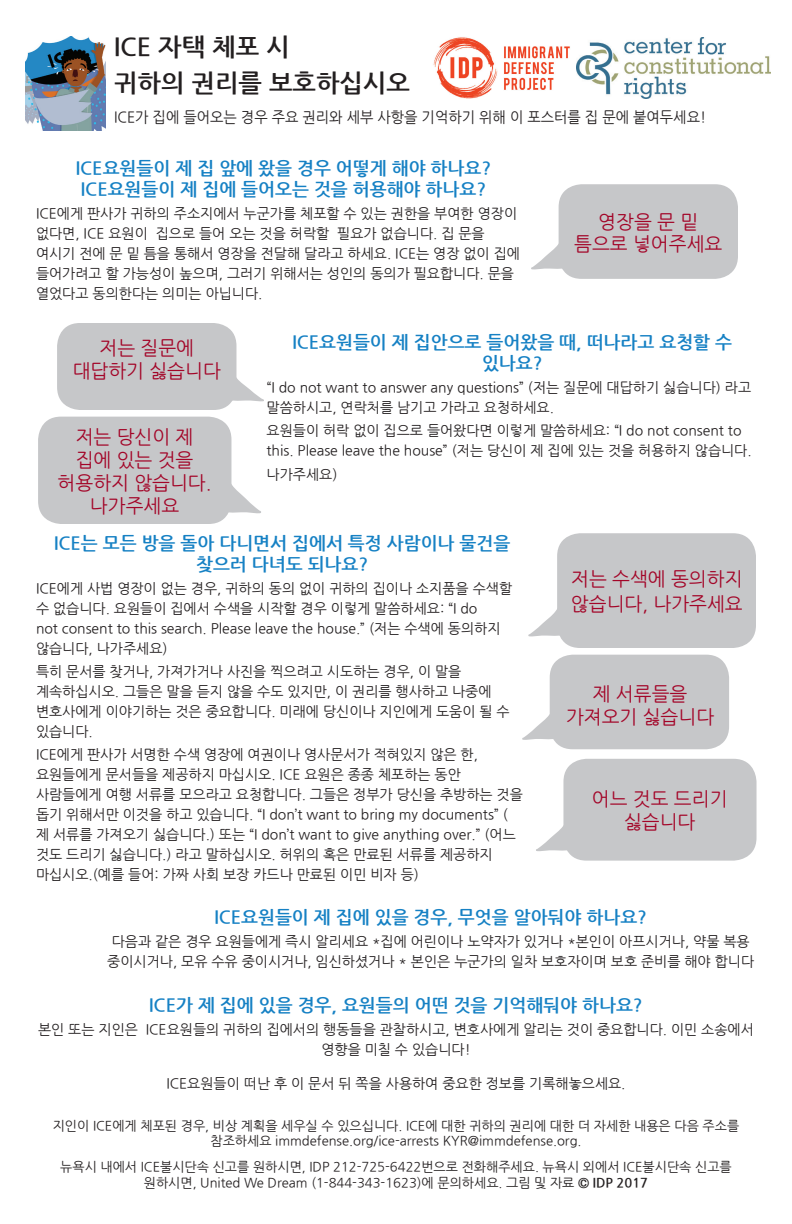
<style>
.page{position:relative;width:792px;height:1224px;background:#fff}
.page>*{position:absolute;margin:0;border:0;box-sizing:border-box;transform-origin:0 0}
.t1{font:700 25px/36px "Nanum Gothic";color:#231f20}
.t2{font:19px/22.8px "Nanum Gothic";color:#a30528;text-align:center}
.t3{font:700 18px/21.6px "Nanum Gothic";color:#1681c4;text-align:center}
.t4{font:15px "Nanum Gothic";color:#231f20;scale:.95 1}
.t5{font:14px/20px "Nanum Gothic";color:#231f20}
.t6{font:13px/15.6px "Nanum Gothic";color:#231f20;text-align:center}
.s1{font-weight:700}
</style>
<div class="page">
<svg style="left:227px;top:472px;width:34px;height:42px"></svg>
<div style="left:38px;top:417px;width:193px;height:107px;background:#c6c7c9;border-radius:23px"></div>
<svg style="left:231px;top:368px;width:33px;height:34px"></svg>
<div style="left:57px;top:323px;width:179px;height:87px;background:#c6c7c9;border-radius:23px"></div>
<svg style="left:536px;top:826px;width:31px;height:26px"></svg>
<div style="left:563px;top:759px;width:194px;height:102px;background:#c6c7c9;border-radius:23px"></div>
<svg style="left:522px;top:704px;width:33px;height:37px"></svg>
<div style="left:550px;top:655px;width:179px;height:94px;background:#c6c7c9;border-radius:23px"></div>
<svg style="left:528px;top:609px;width:32px;height:28px"></svg>
<div style="left:557px;top:533px;width:199px;height:115px;background:#c6c7c9;border-radius:23px"></div>
<svg style="left:531px;top:233px;width:32px;height:37px"></svg>
<div style="left:559px;top:184px;width:179px;height:95px;background:#c6c7c9;border-radius:23px"></div>
<img style="left:577px;top:37px;width:194px;height:61px">
<img style="left:433px;top:37px;width:137px;height:61px">
<img style="left:25px;top:36px;width:81px;height:95px">
<h1 class="t1" style="left:114px;top:30px;width:297px">ICE 자택 체포 시<br>귀하의 권리를 보호하십시오</h1>
<p class="t4" style="left:114px;top:110px;width:625px">ICE가 집에 들어오는 경우 주요 권리와 세부 사항을 기억하기 위해 이 포스터를 집 문에 붙여두세요!</p>
<p class="t3" style="left:76px;top:157px;width:417px;text-align:left">ICE요원들이 제 집 앞에 왔을 경우 어떻게 해야 하나요?<br>ICE요원들이 제 집에 들어오는 것을 허용해야 하나요?</p>
<p class="t5" style="left:36px;top:204px;width:486px">ICE에게 판사가 귀하의 주소지에서 누군가를 체포할 수 있는 권한을 부여한 영장이 없다면, ICE 요원이 집으로 들어 오는 것을 허락할 필요가 없습니다. 집 문을 여시기 전에 문 밑 틈을 통해서 영장을 전달해 달라고 하세요. ICE는 영장 없이 집에 들어가려고 할 가능성이 높으며, 그러기 위해서는 성인의 동의가 필요합니다. 문을 열었다고 동의한다는 의미는 아닙니다.</p>
<h2 class="t2" style="left:574px;top:211px;width:150px">영장을 문 밑 틈으로 넣어주세요</h2>
<p class="t3" style="left:292px;top:332px;width:441px">ICE요원들이 제 집안으로 들어왔을 때, 떠나라고 요청할 수 있나요?</p>
<p class="t5" style="left:267px;top:378px;width:486px">“I do not want to answer any questions” (저는 질문에 대답하기 싫습니다) 라고 말씀하시고, 연락처를 남기고 가라고 요청하세요.</p>
<p class="t5" style="left:267px;top:421px;width:487px">요원들이 허락 없이 집으로 들어왔다면 이렇게 말씀하세요: “I do not consent to this. Please leave the house” (저는 당신이 제 집에 있는 것을 허용하지 않습니다.</p>
<p class="t5" style="left:267px;top:465px;width:72px">나가주세요)</p>
<h2 class="t2" style="left:73px;top:337px;width:150px">저는 질문에 대답하기 싫습니다</h2>
<h2 class="t2" style="left:58px;top:426px;width:155px">저는 당신이 제 집에 있는 것을 허용하지 않습니다. 나가주세요</h2>
<p class="t3" style="left:54px;top:533px;width:458px">ICE는 모든 방을 돌아 다니면서 집에서 특정 사람이나 물건을 찾으러 다녀도 되나요?</p>
<p class="t5" style="left:36px;top:579px;width:478px">ICE에게 사법 영장이 없는 경우, 귀하의 동의 없이 귀하의 집이나 소지품을 수색할 수 없습니다. 요원들이 집에서 수색을 시작할 경우 이렇게 말씀하세요: “I do<br>not consent to this search. Please leave the house.” (저는 수색에 동의하지 않습니다, 나가주세요)</p>
<p class="t5" style="left:36px;top:662px;width:475px">특히 문서를 찾거나, 가져가거나 사진을 찍으려고 시도하는 경우, 이 말을 계속하십시오. 그들은 말을 듣지 않을 수도 있지만, 이 권리를 행사하고 나중에 변호사에게 이야기하는 것은 중요합니다. 미래에 당신이나 지인에게 도움이 될 수 있습니다.</p>
<p class="t5" style="left:36px;top:745px;width:488px">ICE에게 판사가 서명한 수색 영장에 여권이나 영사문서가 적혀있지 않은 한, 요원들에게 문서들을 제공하지 마십시오. ICE 요원은 종종 체포하는 동안 사람들에게 여행 서류를 모으라고 요청합니다. 그들은 정부가 당신을 추방하는 것을 돕기 위해서만 이것을 하고 있습니다. “I don’t want to bring my documents” ( 제 서류를 가져오기 싫습니다.) 또는 “I don’t want to give anything over.” (어느 것도 드리기 싫습니다.) 라고 말하십시오. 허위의 혹은 만료된 서류를 제공하지 마십시오.(예를 들어: 가짜 사회 보장 카드나 만료된 이민 비자 등)</p>
<h2 class="t2" style="left:571px;top:567px;width:173px;line-height:25px;text-align:left">저는 수색에 동의하지 않습니다, 나가주세요</h2>
<h2 class="t2" style="left:566px;top:683px;width:150px">제 서류들을 가져오기 싫습니다</h2>
<h2 class="t2" style="left:592px;top:788px;width:137px">어느 것도 드리기 싫습니다</h2>
<p class="t3" style="left:214px;top:907px;width:434px">ICE요원들이 제 집에 있을 경우, 무엇을 알아둬야 하나요?</p>
<p class="t5" style="left:107px;top:932px;width:648px;text-align:center">다음과 같은 경우 요원들에게 즉시 알리세요 *집에 어린이나 노약자가 있거나 *본인이 아프시거나, 약물 복용 중이시거나, 모유 수유 중이시거나, 임신하셨거나 * 본인은 누군가의 일차 보호자이며 보호 준비를 해야 합니다</p>
<p class="t3" style="left:149px;top:995px;width:495px">ICE가 제 집에 있을 경우, 요원들의 어떤 것을 기억해둬야 하나요?</p>
<p class="t5" style="left:38px;top:1020px;width:717px;text-align:center">본인 또는 지인은 ICE요원들의 귀하의 집에서의 행동들을 관찰하시고, 변호사에게 알리는 것이 중요합니다. 이민 소송에서 영향을 미칠 수 있습니다!</p>
<p class="t5" style="left:166px;top:1074px;width:461px">ICE요원들이 떠난 후 이 문서 뒤 쪽을 사용하여 중요한 정보를 기록해놓으세요.</p>
<p class="t6" style="left:53px;top:1118px;width:688px">지인이 ICE에게 체포된 경우, 비상 계획을 세우실 수 있으십니다. ICE에 대한 귀하의 권리에 대한 더 자세한 내용은 다음 주소를 참조하세요 immdefense.org/ice-arrests KYR@immdefense.org.</p>
<p class="t6" style="left:60px;top:1159px;width:673px">뉴욕시 내에서 ICE불시단속 신고를 원하시면, IDP 212-725-6422번으로 전화해주세요. 뉴욕시 외에서 ICE불시단속 신고를 원하시면, United We Dream (1-844-343-1623)에 문의하세요. 그림 및 자료 <span class="s1">© IDP 2017</span></p>
</div>
